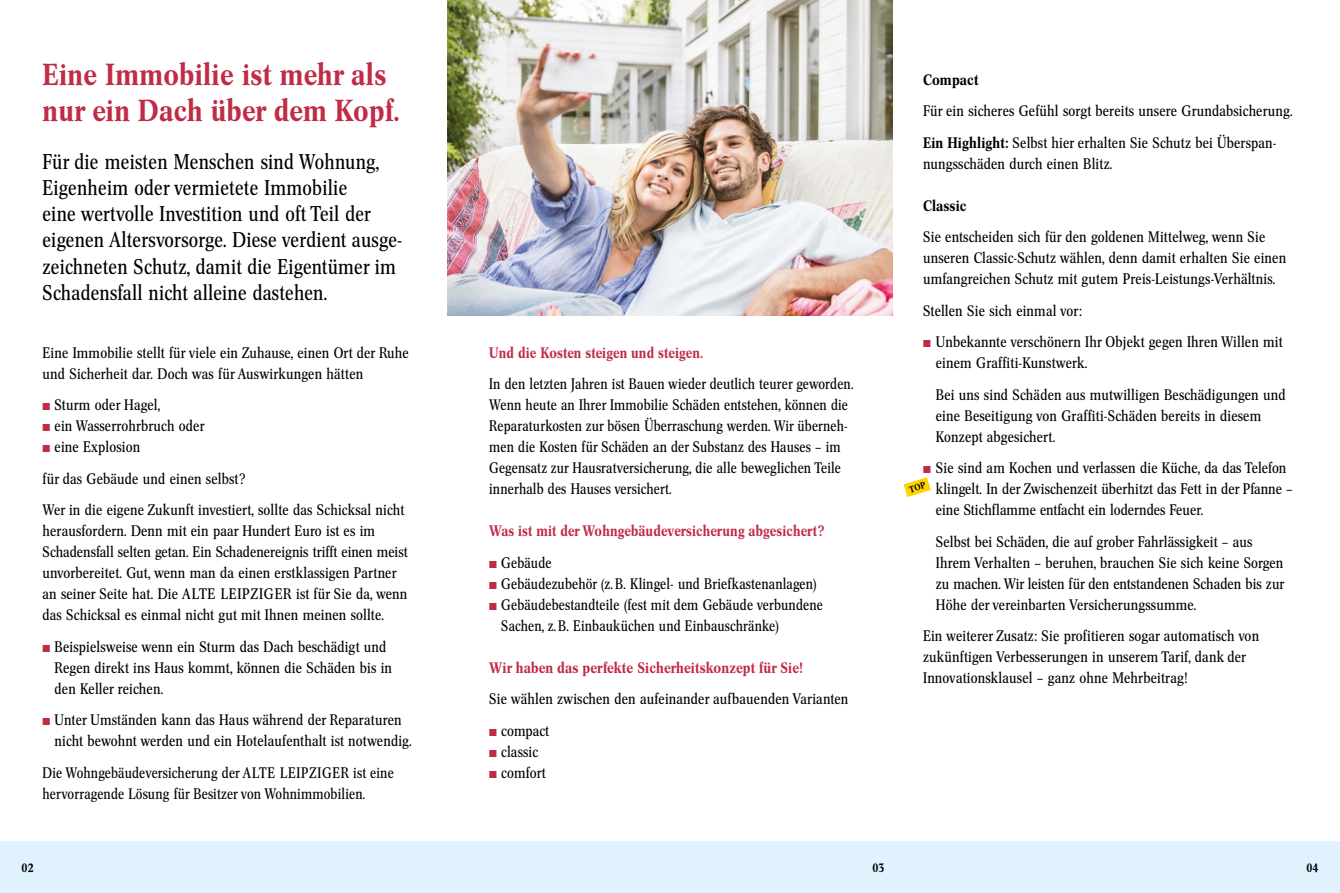
<style>
.page{position:relative;width:1340px;height:893px;background:#fff}
.page>*{position:absolute;margin:0;border:0;box-sizing:border-box;transform-origin:0 0}
.t1{font:500 30px/36px "Concorde Nova BQ";letter-spacing:.01em;color:#c02b46}
.t2{font:21px/26.2px "Concorde Nova BQ";letter-spacing:.01em;color:#000}
.t3{font:15px/21px "Concorde Nova BQ";letter-spacing:.01em;color:#000}
.t4{font:500 15px "Concorde Nova BQ";letter-spacing:.01em;color:#c02b46}
.t5{font:500 15px "Concorde Nova BQ";letter-spacing:.01em;color:#000}
.t6{font:500 12px "Concorde Nova BQ";color:#000}
.s1{color:#c02b46}
.s2{font-weight:500}
</style>
<div class="page">
<div style="left:0;top:842px;width:1339px;height:51px;background:#dff2fd"></div>
<img style="left:447px;top:0;width:445px;height:316px">
<svg style="left:903px;top:477px;width:27px;height:20px"></svg>
<h1 class="t1" style="left:43px;top:57px;width:359px">Eine Immobilie ist mehr als nur ein Dach über dem Kopf.</h1>
<p class="t2" style="left:43px;top:148px;width:361px">Für die meisten Menschen sind Wohnung, Eigenheim oder vermietete Immobilie<br>eine wertvolle Investition und oft Teil der eigenen Altersvorsorge. Diese verdient ausge&shy;zeichneten Schutz, damit die Eigentümer im Schadensfall nicht alleine dastehen.</p>
<p class="t3" style="left:43px;top:342px;width:368px">Eine Immobilie stellt für viele ein Zuhause, einen Ort der Ruhe und Sicherheit dar. Doch was für Auswirkungen hätten</p>
<p class="t3" style="left:43px;top:395px;width:119px"><span class="s1">■</span> Sturm oder Hagel,</p>
<p class="t3" style="left:43px;top:416px;width:164px"><span class="s1">■</span> ein Wasserrohrbruch oder</p>
<p class="t3" style="left:43px;top:431px;width:363px;line-height:31.5px"><span class="s1">■</span> eine Explosion<br>für das Gebäude und einen selbst?<br>Wer in die eigene Zukunft investiert, sollte das Schicksal nicht</p>
<p class="t3" style="left:43px;top:521px;width:367px">herausfordern. Denn mit ein paar Hundert Euro ist es im Schadensfall selten getan. Ein Schadenereignis trifft einen meist unvorbereitet. Gut, wenn man da einen erstklassigen Partner an seiner Seite hat. Die ALTE LEIPZIGER ist für Sie da, wenn das Schicksal es einmal nicht gut mit Ihnen meinen sollte.</p>
<p class="t3" style="left:55px;top:636px;width:339px;text-indent:-12px"><span class="s1">■</span> Beispielsweise wenn ein Sturm das Dach beschädigt und<br>Regen direkt ins Haus kommt, können die Schäden bis in den Keller reichen.</p>
<p class="t3" style="left:55px;top:710px;width:359px;text-indent:-12px"><span class="s1">■</span> Unter Umständen kann das Haus während der Reparaturen nicht bewohnt werden und ein Hotelaufenthalt ist notwendig.</p>
<p class="t3" style="left:43px;top:762px;width:353px">Die Wohngebäudeversicherung der ALTE LEIPZIGER ist eine hervorragende Lösung für Besitzer von Wohnimmobilien.</p>
<p class="t6" style="left:22px;top:861px;width:14px">02</p>
<p class="t4" style="left:489px;top:344px;width:215px">Und die Kosten steigen und steigen.</p>
<p class="t3" style="left:489px;top:374px;width:366px">In den letzten Jahren ist Bauen wieder deutlich teurer geworden.<br>Wenn heute an Ihrer Immobilie Schäden entstehen, können die Reparaturkosten zur bösen Überraschung werden. Wir überneh&shy;men die Kosten für Schäden an der Substanz des Hauses – im Gegensatz zur Hausratversicherung, die alle beweglichen Teile innerhalb des Hauses versichert.</p>
<p class="t4" style="left:489px;top:522px;width:336px">Was ist mit der Wohngebäudeversicherung abgesichert?</p>
<p class="t3" style="left:489px;top:552px;width:64px"><span class="s1">■</span> Gebäude</p>
<p class="t3" style="left:489px;top:573px;width:329px"><span class="s1">■</span> Gebäudezubehör (z. B. Klingel- und Briefkastenanlagen)</p>
<p class="t3" style="left:501px;top:594px;width:323px;text-indent:-12px"><span class="s1">■</span> Gebäudebestandteile (fest mit dem Gebäude verbundene<br>Sachen, z. B. Einbauküchen und Einbauschränke)</p>
<p class="t4" style="left:489px;top:659px;width:315px">Wir haben das perfekte Sicherheitskonzept für Sie!</p>
<p class="t3" style="left:489px;top:689px;width:361px">Sie wählen zwischen den aufeinander aufbauenden Varianten</p>
<p class="t3" style="left:489px;top:720px;width:62px"><span class="s1">■</span> compact</p>
<p class="t3" style="left:489px;top:741px;width:50px"><span class="s1">■</span> classic</p>
<p class="t3" style="left:489px;top:762px;width:58px"><span class="s1">■</span> comfort</p>
<p class="t6" style="left:872px;top:861px;width:13px">03</p>
<p class="t5" style="left:923px;top:71px;width:57px">Compact</p>
<p class="t3" style="left:923px;top:95px;width:371px;line-height:31.5px">Für ein sicheres Gefühl sorgt bereits unsere Grundabsicherung.<br><span class="s2">Ein Highlight:</span> Selbst hier erhalten Sie Schutz bei Überspan-</p>
<p class="t3" style="left:923px;top:153px;width:191px">nungsschäden durch einen Blitz.</p>
<p class="t5" style="left:923px;top:197px;width:45px">Classic</p>
<p class="t3" style="left:923px;top:227px;width:364px">Sie entscheiden sich für den goldenen Mittelweg, wenn Sie unseren Classic-Schutz wählen, denn damit erhalten Sie einen umfangreichen Schutz mit gutem Preis-Leistungs-Verhältnis.</p>
<p class="t3" style="left:923px;top:300px;width:160px">Stellen Sie sich einmal vor:</p>
<p class="t3" style="left:935px;top:332px;width:348px;text-indent:-13px"><span class="s1">■</span> Unbekannte verschönern Ihr Objekt gegen Ihren Willen mit einem Graffiti-Kunstwerk.</p>
<p class="t3" style="left:935px;top:384px;width:351px">Bei uns sind Schäden aus mutwilligen Beschädigungen und eine Beseitigung von Graffiti-Schäden bereits in diesem<br>Konzept abgesichert.</p>
<p class="t3" style="left:935px;top:458px;width:358px;text-indent:-13px"><span class="s1">■</span> Sie sind am Kochen und verlassen die Küche, da das Telefon klingelt. In der Zwischenzeit überhitzt das Fett in der Pfanne – eine Stichflamme entfacht ein loderndes Feuer.</p>
<p class="t3" style="left:935px;top:531px;width:350px">Selbst bei Schäden, die auf grober Fahrlässigkeit – aus Ihrem Verhalten – beruhen, brauchen Sie sich keine Sorgen zu machen. Wir leisten für den entstandenen Schaden bis zur Höhe der vereinbarten Versicherungssumme.</p>
<p class="t3" style="left:923px;top:626px;width:337px">Ein weiterer Zusatz: Sie profitieren sogar automatisch von zukünftigen Verbesserungen in unserem Tarif, dank der<br>Innovationsklausel – ganz ohne Mehrbeitrag!</p>
<p class="t6" style="left:1306px;top:861px;width:14px">04</p>
</div>
